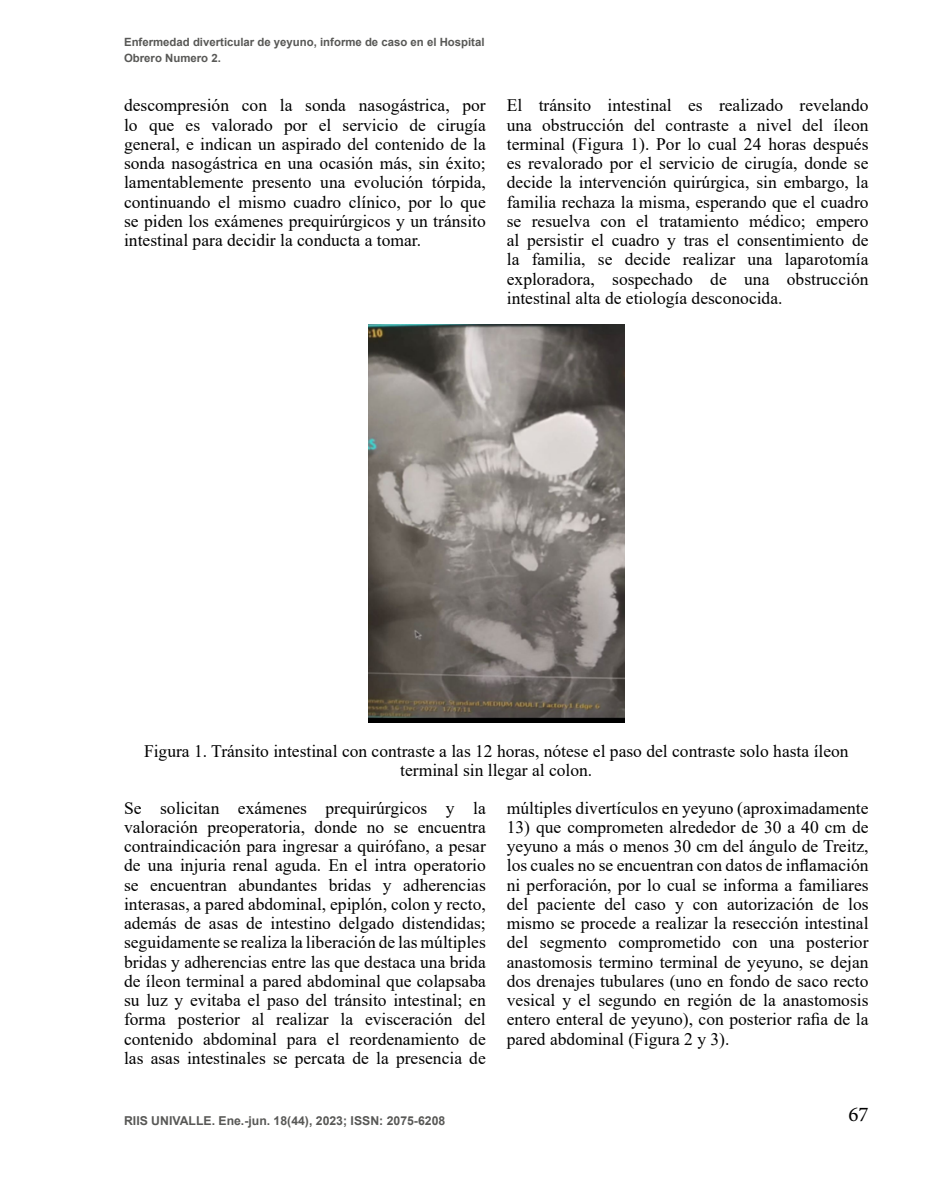
<style>
.page{position:relative;width:943px;height:1191px;background:#fff}
.page>*{position:absolute;margin:0;border:0;box-sizing:border-box;transform-origin:0 0}
.t1{font:21px "Minion Pro";color:#000}
.t2{font:17.5px/19.2px "Times New Roman";color:#000;text-align:justify}
.t3{font:700 12.25px "Arial";color:#585856}
.t4{font:700 11.38px/15.8px "Arial";color:#585856}
</style>
<div class="page">
<img style="left:368px;top:324px;width:256px;height:398px">
<p class="t4" style="left:124px;top:34px;width:362px">Enfermedad diverticular de yeyuno, informe de caso en el Hospital<br>Obrero Numero 2.</p>
<p class="t2" style="left:124px;top:95px;width:363px">descompresión con la sonda nasogástrica, por lo que es valorado por el servicio de cirugía general, e indican un aspirado del contenido de la sonda nasogástrica en una ocasión más, sin éxito; lamentablemente presento una evolución tórpida, continuando el mismo cuadro clínico, por lo que se piden los exámenes prequirúrgicos y un tránsito intestinal para decidir la conducta a tomar.</p>
<p class="t2" style="left:507px;top:95px;width:363px">El tránsito intestinal es realizado revelando una obstrucción del contraste a nivel del íleon terminal (Figura 1). Por lo cual 24 horas después es revalorado por el servicio de cirugía, donde se decide la intervención quirúrgica, sin embargo, la familia rechaza la misma, esperando que el cuadro se resuelva con el tratamiento médico; empero al persistir el cuadro y tras el consentimiento de la familia, se decide realizar una laparotomía exploradora, sospechado de una obstrucción intestinal alta de etiología desconocida.</p>
<p class="t2" style="left:144px;top:740px;width:706px;text-align:center">Figura 1. Tránsito intestinal con contraste a las 12 horas, nótese el paso del contraste solo hasta íleon terminal sin llegar al colon.</p>
<p class="t2" style="left:124px;top:797px;width:363px">Se solicitan exámenes prequirúrgicos y la valoración preoperatoria, donde no se encuentra contraindicación para ingresar a quirófano, a pesar de una injuria renal aguda. En el intra operatorio se encuentran abundantes bridas y adherencias interasas, a pared abdominal, epiplón, colon y recto, además de asas de intestino delgado distendidas; seguidamente se realiza la liberación de las múltiples bridas y adherencias entre las que destaca una brida de íleon terminal a pared abdominal que colapsaba su luz y evitaba el paso del tránsito intestinal; en forma posterior al realizar la evisceración del contenido abdominal para el reordenamiento de las asas intestinales se percata de la presencia de</p>
<p class="t2" style="left:507px;top:797px;width:363px">múltiples divertículos en yeyuno (aproximadamente</p>
<p class="t2" style="left:507px;top:816px;width:363px">13) que comprometen alrededor de 30 a 40 cm de yeyuno a más o menos 30 cm del ángulo de Treitz, los cuales no se encuentran con datos de inflamación ni perforación, por lo cual se informa a familiares del paciente del caso y con autorización de los mismo se procede a realizar la resección intestinal del segmento comprometido con una posterior anastomosis termino terminal de yeyuno, se dejan dos drenajes tubulares (uno en fondo de saco recto vesical y el segundo en región de la anastomosis entero enteral de yeyuno), con posterior rafia de la pared abdominal (Figura 2 y 3).</p>
<p class="t3" style="left:124px;top:1111px;width:323px">RIIS UNIVALLE. Ene.-jun. 18(44), 2023; ISSN: 2075-6208</p>
<p class="t1" style="left:848px;top:1099px;width:22px">67</p>
</div>
